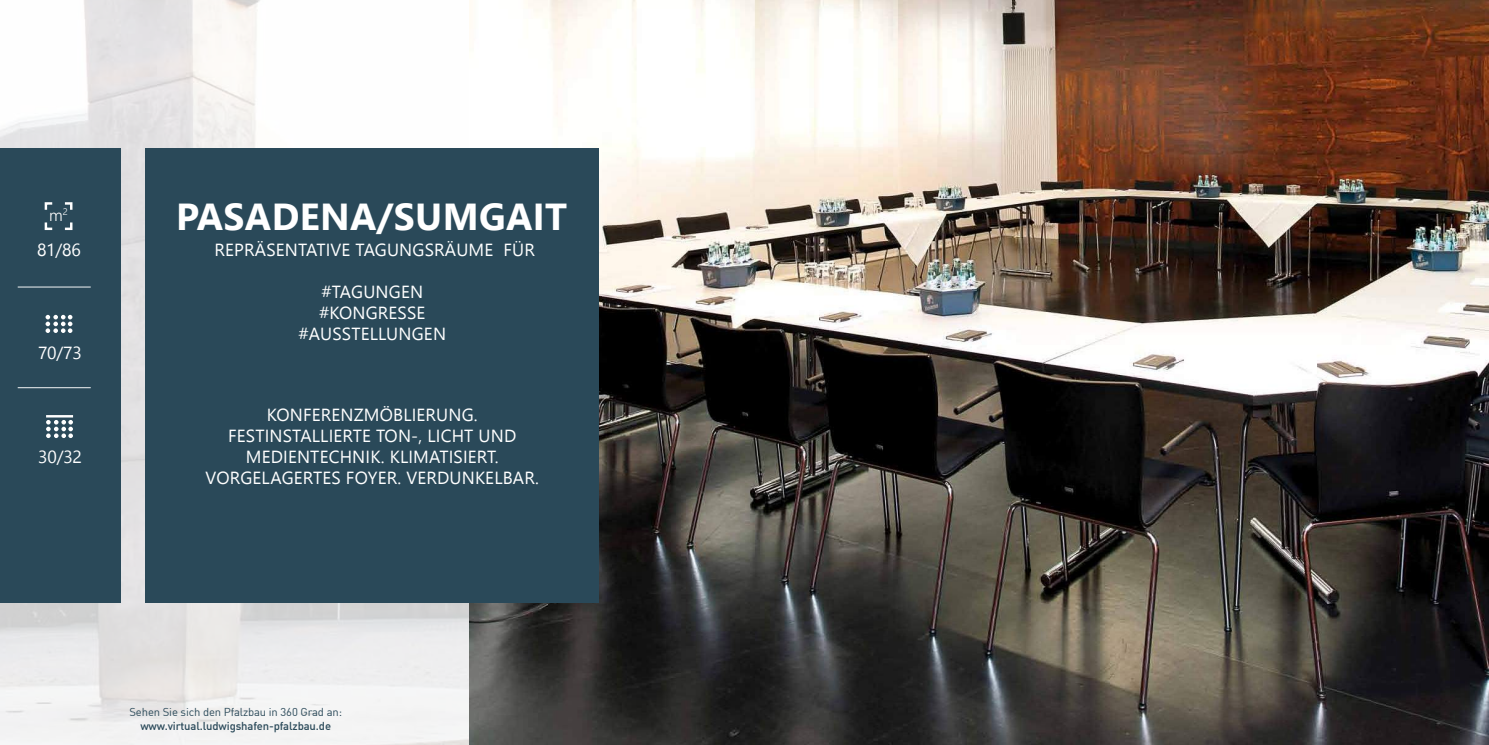
<style>
.page{position:relative;width:1489px;height:745px;background:#fff}
.page>*{position:absolute;margin:0;border:0;box-sizing:border-box;transform-origin:0 0}
.t1{font:700 37.5px "Nirmala UI";color:#fff}
.t2{font:17.5px/21px "Nirmala UI";letter-spacing:.01em;color:#fff;text-align:center}
.t3{font:300 16.25px "Nirmala UI";color:#fff}
.t4{font:500 11.25px "DIN Offc";letter-spacing:-.01em;color:#2a4959}
.t5{font:11.25px "DIN Offc";letter-spacing:-.01em;color:#2a4959}
</style>
<div class="page">
<img style="left:0;top:0;width:469px;height:744px">
<img style="left:469px;top:0;width:1018px;height:744px">
<div style="left:145px;top:148px;width:454px;height:453px;background:#2a4959"></div>
<div style="left:0;top:148px;width:120px;height:453px;background:#2a4959"></div>
<svg style="left:44px;top:202px;width:29px;height:28px"></svg>
<svg style="left:46px;top:314px;width:26px;height:19px"></svg>
<svg style="left:46px;top:420px;width:27px;height:18px"></svg>
<hr style="left:46px;top:415px;width:27px;height:2px;background:#fff">
<hr style="left:18px;top:286px;width:73px;height:1px;background:#fff">
<hr style="left:18px;top:387px;width:73px;height:1px;background:#fff">
<p class="t3" style="left:49px;top:201px;width:20px">m<sup>2</sup></p>
<p class="t2" style="left:37px;top:238px;width:45px">81/86</p>
<p class="t2" style="left:38px;top:340px;width:45px">70/73</p>
<p class="t2" style="left:38px;top:445px;width:45px">30/32</p>
<h1 class="t1" style="left:176px;top:185px;width:24px">PASA</h1>
<h1 class="t1" style="left:272px;top:185px;width:148px">DENA/SUMGAIT</h1>
<p class="t2" style="left:214px;top:238px;width:322px">REPRÄSENTATIVE TAGUNGSRÄUME FÜR</p>
<p class="t2" style="left:298px;top:280px;width:149px">#TAGUNGEN #KONGRESSE #AUSSTELLUNGEN</p>
<p class="t2" style="left:206px;top:403px;width:335px">KONFERENZMÖBLIERUNG.<br>FESTINSTALLIERTE TON-, LICHT UND<br>M EDIENTECHNIK. KLIMATISIERT.<br>VORGELAGERTES FOYER. VERDUNKELBAR.</p>
<p class="t5" style="left:129px;top:704px;width:214px">Sehen Sie sich den Pfalzbau in 360 Grad an:</p>
<p class="t4" style="left:140px;top:718px;width:192px">www.virtual.ludwigshafen-pfalzbau.de</p>
</div>
